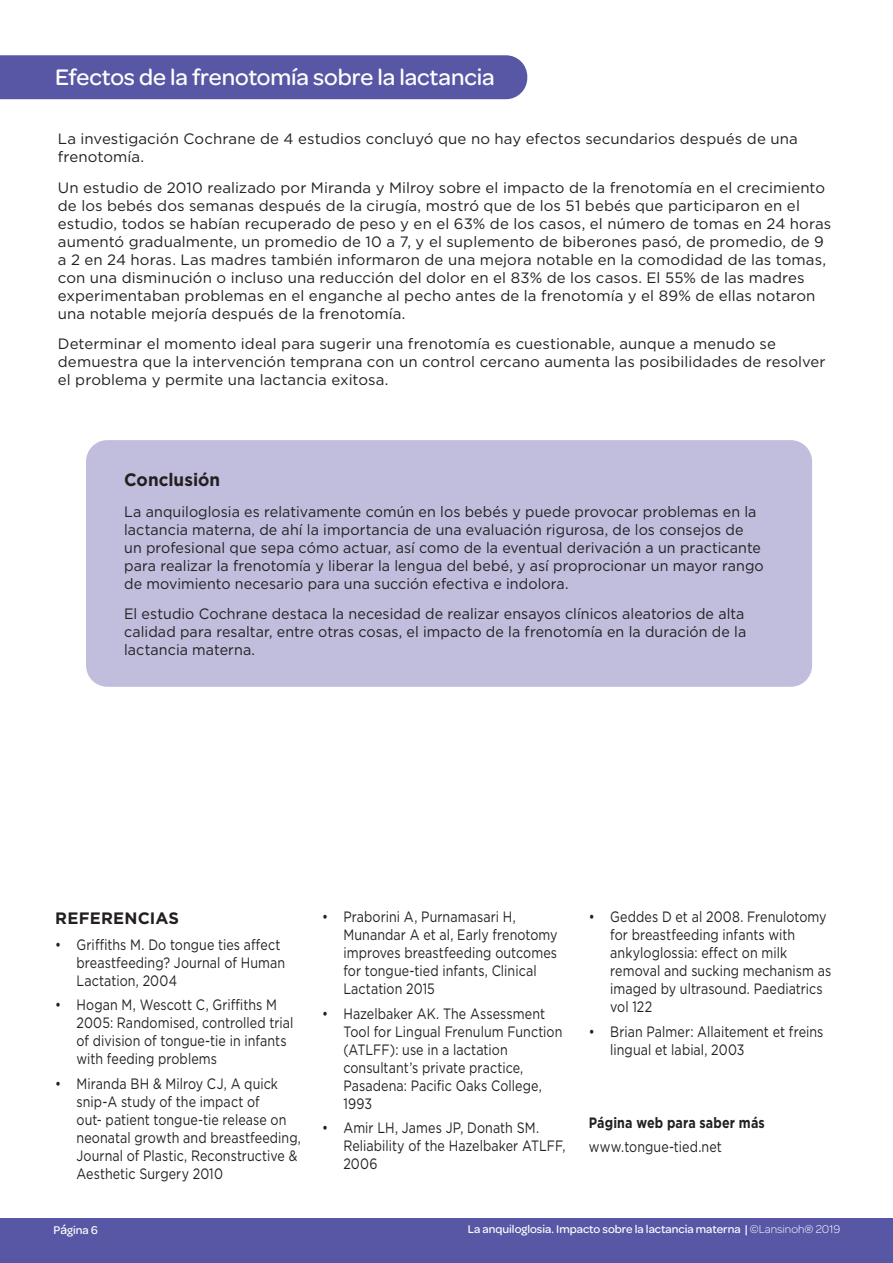
<style>
.page{position:relative;width:893px;height:1263px;background:#fff}
.page>*{position:absolute;margin:0;border:0;box-sizing:border-box;transform-origin:0 0}
.t1{font:500 24px "Omnes";letter-spacing:-.005em;color:#fff}
.t2{font:700 18px "Gotham";letter-spacing:.005em;color:#231f20;scale:.95 1}
.t3{font:700 16.5px "Gotham";letter-spacing:.01em;color:#231f20}
.t4{font:15px/18px "Gotham";letter-spacing:.005em;color:#231f20}
.t5{font:15px/18px "Gotham";letter-spacing:.005em;color:#231f20;scale:.83 1}
.t6{font:15px/18px "Gotham";letter-spacing:.005em;color:#231f20;scale:.95 1}
.t7{font:700 15px "Gotham";letter-spacing:.01em;color:#231f20;scale:.83 1}
.t8{font:500 12px "Omnes";color:#fff}
.s1{font-size:13.5px}
.s2{font-weight:300}
</style>
<div class="page">
<div style="left:0;top:1218px;width:893px;height:45px;background:#5757a5"></div>
<div style="left:0;top:55px;width:527px;height:44px;background:#5757a5"></div>
<div style="left:86px;top:440px;width:726px;height:247px;background:#c0bddd;border-radius:21px"></div>
<h1 class="t1" style="left:55px;top:61px;width:441px">Efectos de la frenotomía sobre la lactancia</h1>
<p class="t4" style="left:58px;top:129px;width:741px">La investigación Cochrane de 4 estudios concluyó que no hay efectos secundarios después de una frenotomía.</p>
<p class="t4" style="left:58px;top:178px;width:775px">Un estudio de 2010 realizado por Miranda y Milroy sobre el impacto de la frenotomía en el crecimiento de los bebés dos semanas después de la cirugía, mostró que de los 51 bebés que participaron en el estudio, todos se habían recuperado de peso y en el 63% de los casos, el número de tomas en 24 horas aumentó gradualmente, un promedio de 10 a 7, y el suplemento de biberones pasó, de promedio, de 9 a 2 en 24 horas. Las madres también informaron de una mejora notable en la comodidad de las tomas, con una disminución o incluso una reducción del dolor en el 83% de los casos. El 55% de las madres experimentaban problemas en el enganche al pecho antes de la frenotomía y el 89% de ellas notaron una notable mejoría después de la frenotomía.</p>
<p class="t4" style="left:58px;top:335px;width:769px">Determinar el momento ideal para sugerir una frenotomía es cuestionable, aunque a menudo se demuestra que la intervención temprana con un control cercano aumenta las posibilidades de resolver el problema y permite una lactancia exitosa.</p>
<p class="t2" style="left:124px;top:468px;width:103px">Conclusión</p>
<p class="t6" style="left:124px;top:502px;width:675px">La anquiloglosia es relativamente común en los bebés y puede provocar problemas en la lactancia materna, de ahí la importancia de una evaluación rigurosa, de los consejos de un profesional que sepa cómo actuar, así como de la eventual derivación a un practicante para realizar la frenotomía y liberar la lengua del bebé, y así proprocionar un mayor rango de movimiento necesario para una succión efectiva e indolora.</p>
<p class="t6" style="left:124px;top:605px;width:656px;text-align:justify">El estudio Cochrane destaca la necesidad de realizar ensayos clínicos aleatorios de alta calidad para resaltar, entre otras cosas, el impacto de la frenotomía en la duración de la lactancia materna.</p>
<p class="t3" style="left:55px;top:907px;width:125px">REFERENCIAS</p>
<p class="t5" style="left:77px;top:935px;width:253px;text-indent:-21px">• Griffiths M. Do tongue ties affect breastfeeding? Journal of Human<br>Lactation, 2004</p>
<p class="t5" style="left:77px;top:996px;width:263px;text-indent:-21px">• Hogan M, Wescott C, Griffiths M<br>2005: Randomised, controlled trial of division of tongue-tie in infants with feeding problems</p>
<p class="t5" style="left:77px;top:1074px;width:272px;text-indent:-21px">• Miranda BH &amp; Milroy CJ, A quick snip-A study of the impact of<br>out- patient tongue-tie release on neonatal growth and breastfeeding,<br>Journal of Plastic, Reconstructive &amp;<br>Aesthetic Surgery 2010</p>
<p class="t8" style="left:54px;top:1222px;width:46px">P<span class="s1">á</span>gina 6</p>
<p class="t5" style="left:343px;top:908px;width:260px;text-indent:-21px">• Praborini A, Purnamasari H,<br>Munandar A et al, Early frenotomy improves breastfeeding outcomes for tongue-tied infants, Clinical<br>Lactation 2015</p>
<p class="t5" style="left:343px;top:1004px;width:266px;text-indent:-21px">• Hazelbaker AK. The Assessment<br>Tool for Lingual Frenulum Function (ATLFF): use in a lactation consultant’s private practice,<br>Pasadena: Pacific Oaks College,<br>1993</p>
<p class="t5" style="left:343px;top:1118px;width:269px;text-indent:-21px">• Amir LH, James JP, Donath SM.<br>Reliability of the Hazelbaker ATLFF,<br>2006</p>
<p class="t5" style="left:610px;top:908px;width:268px;text-indent:-21px">• Geddes D et al 2008. Frenulotomy for breastfeeding infants with ankyloglossia: effect on milk removal and sucking mechanism as imaged by ultrasound. Paediatrics vol 122</p>
<p class="t5" style="left:610px;top:1022px;width:259px;text-indent:-21px">• Brian Palmer: Allaitement et freins lingual et labial, 2003</p>
<p class="t7" style="left:589px;top:1113px;width:213px">Página web para saber más</p>
<p class="t5" style="left:589px;top:1138px;width:162px">www.tongue-tied.net</p>
<p class="t8" style="left:468px;top:1221px;width:374px">La anquiloglosia. Impacto sobre la lactancia materna | <span class="s2">©Lansinoh® 2019</span></p>
</div>
